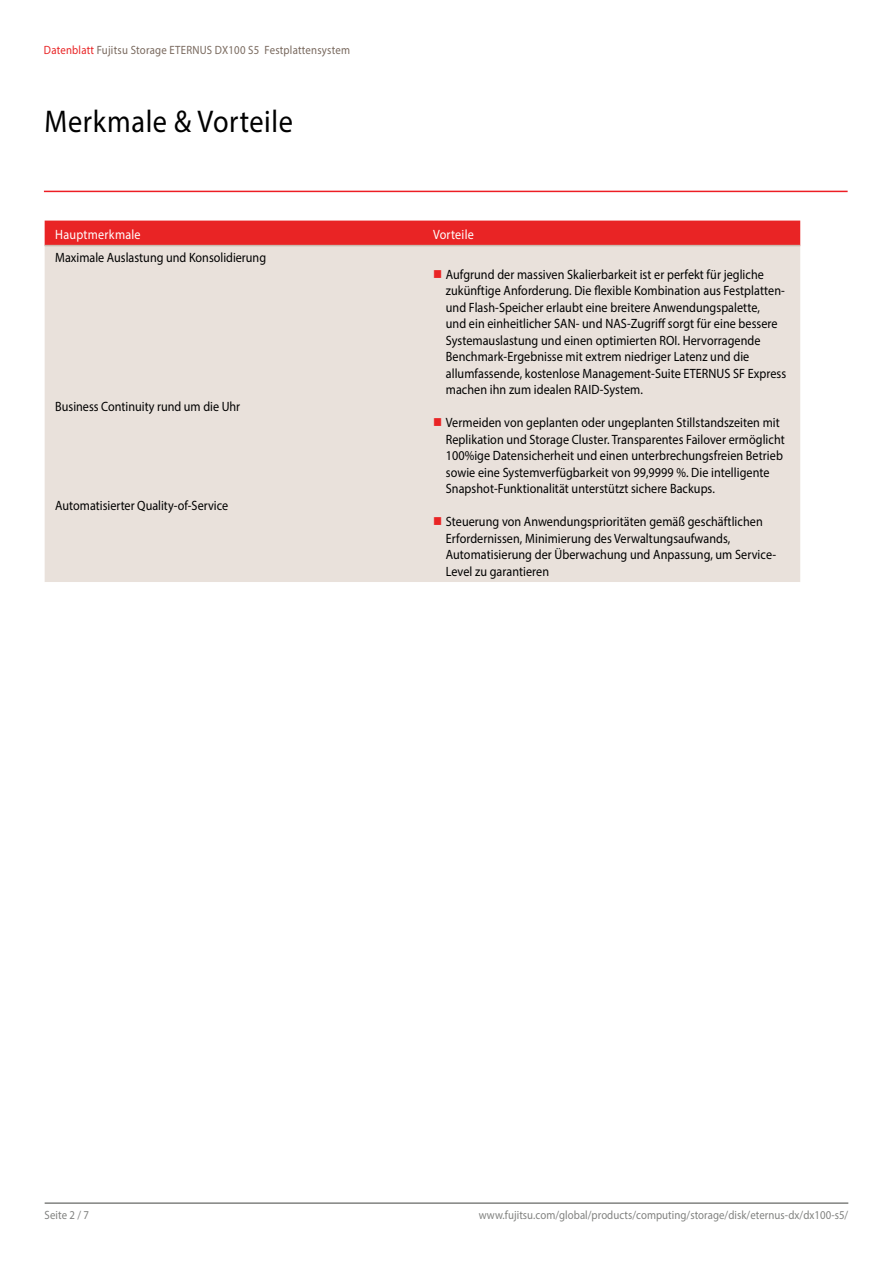
<style>
.page{position:relative;width:893px;height:1263px;background:#fff}
.page>*{position:absolute;margin:0;border:0;box-sizing:border-box;transform-origin:0 0}
.t1{font:31.5px "Myriad Pro";letter-spacing:.02em;color:#000;scale:.9 1}
.t2{font:13.5px/16.5px "Myriad Pro";letter-spacing:.005em;color:#000;scale:.9 1}
.t3{font:13.5px "Myriad Pro";letter-spacing:.02em;color:#fff;scale:.9 1}
.t4{font:12px "Myriad Pro";letter-spacing:.005em;color:#818280;scale:.9 1}
.t5{font:12px "Myriad Pro";letter-spacing:.02em;color:#79695e;scale:.9 1}
.s1{color:#e92425}
</style>
<div class="page">
<hr style="left:45px;top:1202px;width:803px;height:2px;background:#818280">
<div style="left:45px;top:221px;width:755px;height:24px;background:#e92425"></div>
<div style="left:45px;top:246px;width:755px;height:336px;background:#e9e1db"></div>
<hr style="left:45px;top:245px;width:377px;height:1px;background:#c9bbb0">
<hr style="left:422px;top:245px;width:378px;height:1px;background:#c9bbb0">
<hr style="left:44px;top:191px;width:804px;height:1px;background:#ed1d24">
<svg style="left:434px;top:270px;width:7px;height:8px"></svg>
<svg style="left:434px;top:418px;width:7px;height:8px"></svg>
<svg style="left:434px;top:517px;width:7px;height:8px"></svg>
<p class="t5" style="left:44px;top:43px;width:342px"><span class="s1">Datenblatt</span> Fujitsu Storage ETERNUS DX100 S5 Festplattensystem</p>
<h1 class="t1" style="left:45px;top:102px;width:277px">Merkmale &amp; Vorteile</h1>
<p class="t3" style="left:55px;top:226px;width:96px">Hauptmerkmale</p>
<p class="t3" style="left:433px;top:226px;width:47px">Vorteile</p>
<p class="t2" style="left:55px;top:249px;width:236px">Maximale Auslastung und Konsolidierung</p>
<p class="t2" style="left:446px;top:266px;width:380px">Aufgrund der massiven Skalierbarkeit ist er perfekt für jegliche zukünftige Anforderung. Die flexible Kombination aus Festplatten&shy;und Flash-Speicher erlaubt eine breitere Anwendungspalette,<br>und ein einheitlicher SAN- und NAS-Zugriff sorgt für eine bessere Systemauslastung und einen optimierten ROI. Hervorragende Benchmark-Ergebnisse mit extrem niedriger Latenz und die allumfassende, kostenlose Management-Suite ETERNUS SF Express machen ihn zum idealen RAID-System.</p>
<p class="t2" style="left:55px;top:398px;width:207px">Business Continuity rund um die Uhr</p>
<p class="t2" style="left:446px;top:414px;width:378px">Vermeiden von geplanten oder ungeplanten Stillstandszeiten mit Replikation und Storage Cluster. Transparentes Failover ermöglicht 100%ige Datensicherheit und einen unterbrechungsfreien Betrieb sowie eine Systemverfügbarkeit von 99,9999 %. Die intelligente Snapshot-Funktionalität unterstützt sichere Backups.</p>
<p class="t2" style="left:55px;top:497px;width:194px">Automatisierter Quality-of-Service</p>
<p class="t2" style="left:446px;top:513px;width:369px">Steuerung von Anwendungsprioritäten gemäß geschäftlichen Erfordernissen, Minimierung des Verwaltungsaufwands, Automatisierung der Überwachung und Anpassung, um Service-Level zu garantieren</p>
<p class="t4" style="left:45px;top:1207px;width:51px">Seite 2 / 7</p>
<p class="t4" style="left:479px;top:1207px;width:412px">www.fujitsu.com/global/products/computing/storage/disk/eternus-dx/dx100-s5/</p>
</div>
